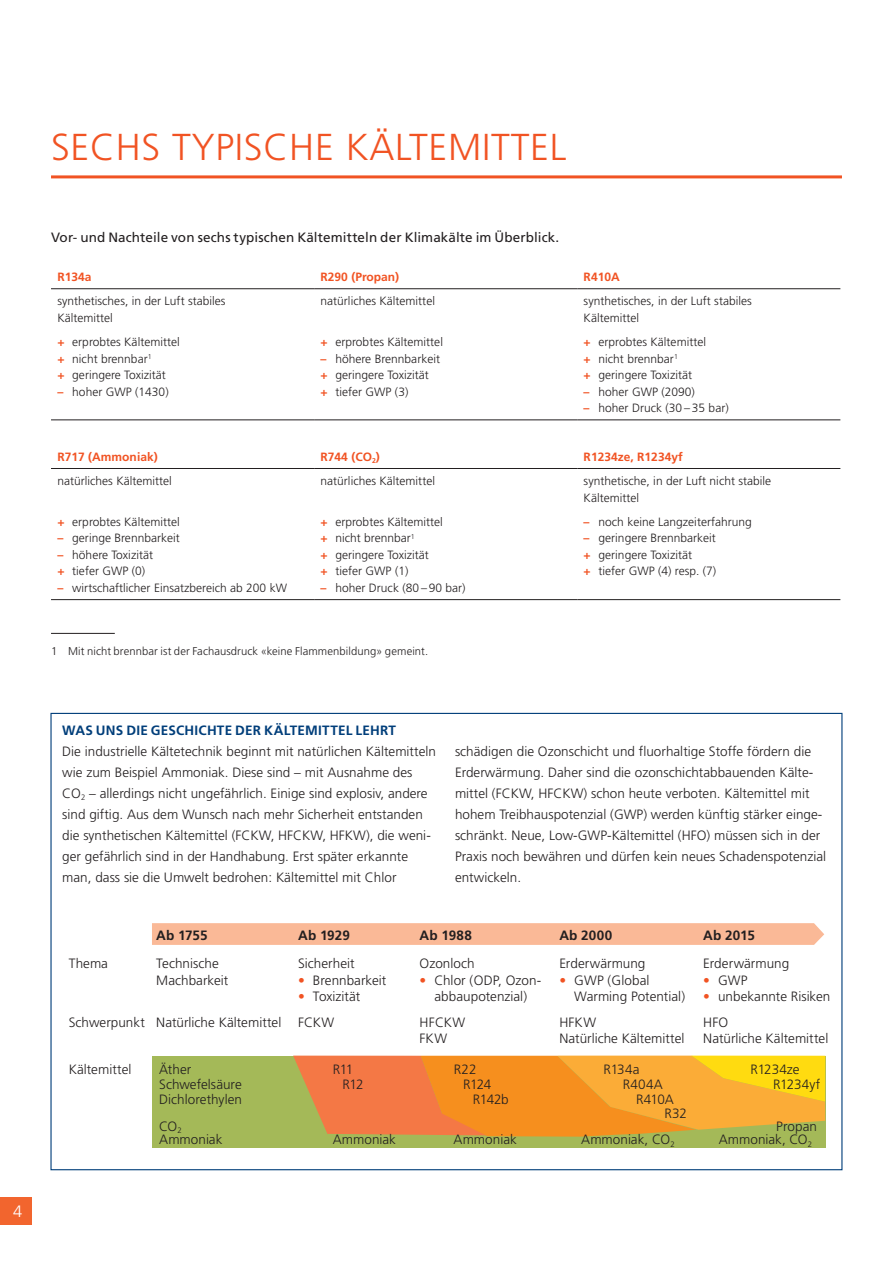
<style>
.page{position:relative;width:893px;height:1263px;background:#fff}
.page>*{position:absolute;margin:0;border:0;box-sizing:border-box;transform-origin:0 0}
.t1{font:300 37.5px "Frutiger LT Std";color:#f15323}
.t2{font:300 16.5px "Frutiger LT Std";color:#fff}
.t3{font:300 13.5px/21px "Frutiger LT Std";color:#231f20}
.t4{font:300 13.5px/16.2px "Frutiger";color:#231f20}
.t5{font:13.5px "Frutiger 55 Roman";letter-spacing:.005em;color:#231f20}
.t6{font:700 13.5px "Frutiger LT Std";letter-spacing:.015em;color:#003e7a}
.t7{font:700 13.5px "Frutiger";letter-spacing:.015em;color:#231f20}
.t8{font:300 12px/16.5px "Frutiger LT Std";color:#231f20}
.t9{font:700 12px "Frutiger LT Std";color:#f15323}
.t10{font:300 11.25px "Frutiger LT Std";letter-spacing:.01em;color:#231f20}
.s1{font-weight:700;color:#f15323}
.s2{color:#f15323}
</style>
<div class="page">
<div style="left:0;top:1197px;width:32px;height:28px;background:#f2652e"></div>
<hr style="left:51px;top:175px;width:791px;height:3px;background:#f15323">
<hr style="left:51px;top:288px;width:263px;height:1px;background:#231f20">
<hr style="left:314px;top:288px;width:263px;height:1px;background:#231f20">
<hr style="left:577px;top:288px;width:263px;height:1px;background:#231f20">
<hr style="left:51px;top:468px;width:263px;height:1px;background:#231f20">
<hr style="left:314px;top:468px;width:263px;height:1px;background:#231f20">
<hr style="left:577px;top:468px;width:263px;height:1px;background:#231f20">
<hr style="left:51px;top:419px;width:263px;height:1px;background:#231f20">
<hr style="left:314px;top:419px;width:263px;height:1px;background:#231f20">
<hr style="left:577px;top:419px;width:263px;height:1px;background:#231f20">
<hr style="left:51px;top:599px;width:263px;height:1px;background:#231f20">
<hr style="left:314px;top:599px;width:263px;height:1px;background:#231f20">
<hr style="left:577px;top:599px;width:263px;height:1px;background:#231f20">
<svg style="left:152px;top:923px;width:672px;height:22px;background:#faba98"></svg>
<div style="left:152px;top:1056px;width:673px;height:92px;background:#a4b958"></div>
<svg style="left:293px;top:1055px;width:532px;height:82px;background:#f09c33"></svg>
<hr style="left:51px;top:633px;width:64px;height:1px;background:#231f20">
<h2 class="t2" style="left:13px;top:1202px;width:11px">4</h2>
<h1 class="t1" style="left:51px;top:125px;width:23px">SECHS</h1>
<h1 class="t1" style="left:172px;top:125px;width:21px">TYPISCHE</h1>
<h1 class="t1" style="left:346px;top:125px;width:45px">KÄLTEMITTEL</h1>
<p class="t5" style="left:51px;top:230px;width:510px">Vor- und Nachteile von sechs typischen Kältemitteln der Klimakälte im Überblick.</p>
<p class="t9" style="left:57px;top:270px;width:36px">R134a</p>
<p class="t9" style="left:321px;top:270px;width:80px">R290 (Propan)</p>
<p class="t9" style="left:584px;top:270px;width:38px">R410A</p>
<p class="t8" style="left:57px;top:293px;width:170px">synthetisches, in der Luft stabiles<br>Kältemittel</p>
<p class="t8" style="left:320px;top:293px;width:116px">natürliches Kältemittel</p>
<p class="t8" style="left:584px;top:293px;width:170px">synthetisches, in der Luft stabiles<br>Kältemittel</p>
<p class="t8" style="left:57px;top:334px;width:124px"><span class="s1">+</span> erprobtes Kältemittel <span class="s1">+</span> nicht brennbar<sup>1<br></sup><span class="s1">+</span> geringere Toxizität</p>
<p class="t8" style="left:57px;top:383px;width:58px"><span class="s1">–</span> hoher GWP</p>
<p class="t8" style="left:135px;top:383px;width:35px">(1430)</p>
<p class="t8" style="left:321px;top:334px;width:124px"><span class="s1">+</span> erprobtes Kältemittel</p>
<p class="t8" style="left:321px;top:350px;width:121px"><span class="s1">–</span> höhere Brennbarkeit <span class="s1">+</span> geringere Toxizität<br><span class="s1">+</span> tiefer GWP</p>
<p class="t8" style="left:584px;top:334px;width:124px"><span class="s1">+</span> erprobtes Kältemittel <span class="s1">+</span> nicht brennbar<sup>1<br></sup><span class="s1">+</span> geringere Toxizität</p>
<p class="t8" style="left:584px;top:383px;width:58px"><span class="s1">–</span> hoher GWP</p>
<p class="t8" style="left:661px;top:383px;width:35px">(2090)</p>
<p class="t8" style="left:584px;top:400px;width:147px"><span class="s1">–</span> hoher Druck (30 – 35 bar)</p>
<p class="t8" style="left:395px;top:383px;width:15px">(3)</p>
<p class="t9" style="left:57px;top:450px;width:102px">R717 (Ammoniak)</p>
<p class="t9" style="left:320px;top:450px;width:61px">R744 (CO<sub>2</sub>)</p>
<p class="t9" style="left:584px;top:450px;width:101px">R1234ze, R1234yf</p>
<p class="t8" style="left:57px;top:473px;width:116px">natürliches Kältemittel</p>
<p class="t8" style="left:320px;top:473px;width:116px">natürliches Kältemittel</p>
<p class="t8" style="left:584px;top:473px;width:189px">synthetische, in der Luft nicht stabile<br>Kältemittel</p>
<p class="t8" style="left:57px;top:514px;width:124px"><span class="s1">+</span> erprobtes Kältemittel</p>
<p class="t8" style="left:57px;top:530px;width:124px"><span class="s1">–</span> geringe Brennbarkeit</p>
<p class="t8" style="left:57px;top:547px;width:97px"><span class="s1">–</span> höhere Toxizität <span class="s1">+</span> tiefer GWP</p>
<p class="t8" style="left:584px;top:514px;width:170px"><span class="s1">–</span> noch keine Langzeiterfahrung</p>
<p class="t8" style="left:584px;top:530px;width:134px"><span class="s1">–</span> geringere Brennbarkeit <span class="s1">+</span> geringere Toxizität<br><span class="s1">+</span> tiefer GWP</p>
<p class="t8" style="left:320px;top:514px;width:124px"><span class="s1">+</span> erprobtes Kältemittel <span class="s1">+</span> nicht brennbar<sup>1<br></sup><span class="s1">+</span> geringere Toxizität<br><span class="s1">+</span> tiefer GWP</p>
<p class="t8" style="left:395px;top:563px;width:15px">(1)</p>
<p class="t8" style="left:321px;top:580px;width:147px"><span class="s1">–</span> hoher Druck (80 – 90 bar)</p>
<p class="t8" style="left:658px;top:563px;width:60px">(4) resp. (7)</p>
<p class="t8" style="left:132px;top:563px;width:15px">(0)</p>
<p class="t8" style="left:57px;top:580px;width:231px"><span class="s1">–</span> wirtschaftlicher Einsatzbereich ab 200 kW</p>
<p class="t10" style="left:51px;top:644px;width:376px">1 M it nicht brennbar ist der Fachausdruck «keine Flammenbildung» gemeint.</p>
<p class="t6" style="left:62px;top:722px;width:335px">WAS UNS DIE GESCHICHTE DER KÄLTEMITTEL LEHRT</p>
<p class="t3" style="left:62px;top:741px;width:375px">Die industrielle Kältetechnik beginnt mit natürlichen Kältemitteln wie zum Beispiel Ammoniak. Diese sind – mit Ausnahme des CO<sub>2</sub> – allerdings nicht ungefährlich. Einige sind explosiv, andere sind giftig. Aus dem Wunsch nach mehr Sicherheit entstanden die synthetischen Kältemittel (FC KW, HFC</p>
<p class="t3" style="left:62px;top:825px;width:370px;text-indent:240px">KW, HFKW), die weni&shy;ger gefährlich sind in der Handhabung. Erst später erkannte man, dass sie die U mwelt bedrohen: Kältemittel mit C hlor</p>
<p class="t3" style="left:455px;top:741px;width:360px">schädigen die Ozonschicht und fluorhaltige Stoffe fördern die<br>Erderwärmung. Daher sind die ozonschichtabbauenden Kälte&shy;mittel (FC KW, HFC</p>
<p class="t3" style="left:455px;top:783px;width:356px;text-indent:107px">KW) schon heute verboten. Kältemittel mit hohem Treibhauspotenzial (GWP</p>
<p class="t3" style="left:643px;top:804px;width:181px">) werden künftig stärker einge-</p>
<p class="t3" style="left:455px;top:825px;width:134px">schränkt. Neue, Low-GWP</p>
<p class="t3" style="left:607px;top:825px;width:84px">-Kältemittel (HFO</p>
<p class="t3" style="left:455px;top:825px;width:373px;text-indent:252px">) müssen sich in der<br>Praxis noch bewähren und dürfen kein neues Schadenspotenzial entwickeln.</p>
<p class="t7" style="left:156px;top:927px;width:53px">Ab 1755</p>
<p class="t7" style="left:298px;top:927px;width:53px">Ab 1929</p>
<p class="t7" style="left:420px;top:927px;width:54px">Ab 1988</p>
<p class="t7" style="left:559px;top:927px;width:55px">Ab 2000</p>
<p class="t7" style="left:703px;top:927px;width:53px">Ab 2015</p>
<p class="t4" style="left:69px;top:956px;width:41px">Thema</p>
<p class="t4" style="left:156px;top:956px;width:74px">Technische<br>Machbarkeit</p>
<p class="t4" style="left:298px;top:956px;width:58px">Sicherheit</p>
<p class="t4" style="left:298px;top:972px;width:90px"><span class="s2">•</span> Brennbarkeit</p>
<p class="t4" style="left:298px;top:988px;width:64px"><span class="s2">•</span> Toxizität</p>
<p class="t4" style="left:420px;top:956px;width:56px">Ozonloch</p>
<p class="t4" style="left:420px;top:972px;width:123px;text-align:center"><span class="s2">•</span> Chlor (ODP, Ozon&shy;abbaupotenzial)</p>
<p class="t4" style="left:559px;top:956px;width:88px">Erderwärmung</p>
<p class="t4" style="left:574px;top:972px;width:112px;text-indent:-15px"><span class="s2">•</span> GWP (Global<br>Warming Potential)</p>
<p class="t4" style="left:703px;top:956px;width:88px">Erderwärmung</p>
<p class="t4" style="left:703px;top:972px;width:46px"><span class="s2">•</span> GWP</p>
<p class="t4" style="left:703px;top:988px;width:129px"><span class="s2">•</span> unbekannte Risiken</p>
<p class="t4" style="left:69px;top:1014px;width:267px">Schwerpunkt Natürliche Kältemittel FCKW</p>
<p class="t4" style="left:420px;top:1014px;width:47px">HFCKW<br>FKW</p>
<p class="t4" style="left:559px;top:1014px;width:127px">HFKW<br>Natürliche Kältemittel</p>
<p class="t4" style="left:703px;top:1014px;width:127px">HFO<br>Natürliche Kältemittel</p>
<p class="t4" style="left:69px;top:1061px;width:64px">Kältemittel</p>
<p class="t4" style="left:159px;top:1061px;width:84px;line-height:15.5px">Äther<br>Schwefelsäure<br>Dichlorethylen</p>
<p class="t4" style="left:159px;top:1120px;width:65px;line-height:13.2px">CO<sub>2<br></sub>Ammoniak</p>
<p class="t4" style="left:454px;top:1061px;width:24px">R22</p>
<p class="t4" style="left:463px;top:1076px;width:30px">R124</p>
<p class="t4" style="left:473px;top:1092px;width:37px">R142b</p>
<p class="t4" style="left:453px;top:1131px;width:65px">Ammoniak</p>
<p class="t4" style="left:604px;top:1061px;width:37px">R134a</p>
<p class="t4" style="left:623px;top:1076px;width:41px">R404A</p>
<p class="t4" style="left:636px;top:1092px;width:39px">R410A</p>
<p class="t4" style="left:581px;top:1100px;width:107px;line-height:26.4px;text-indent:83px">R32<br>Ammoniak, CO<sub>2</sub></p>
<p class="t4" style="left:773px;top:1061px;width:49px;line-height:15.5px;text-indent:-22px">R1234ze<br>R1234yf</p>
<p class="t4" style="left:719px;top:1120px;width:100px;line-height:13.2px;text-indent:58px">Propan<br>Ammoniak, CO<sub>2</sub></p>
<p class="t4" style="left:342px;top:1061px;width:23px;line-height:15.5px;text-indent:-10px">R11<br>R12</p>
<p class="t4" style="left:333px;top:1131px;width:65px">Ammoniak</p>
</div>
